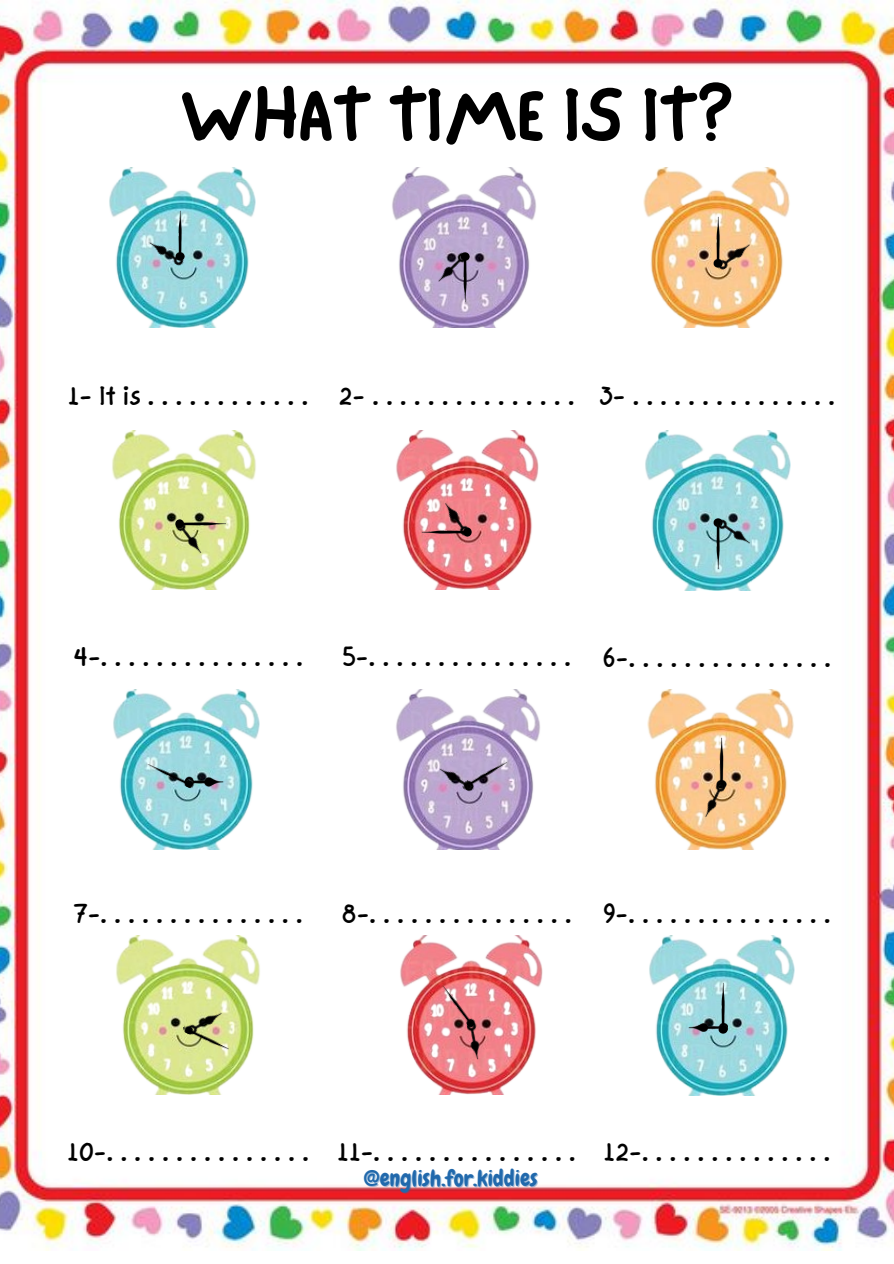
<style>
.page{position:relative;width:894px;height:1264px;background:#fff}
.page>*{position:absolute;margin:0;border:0;box-sizing:border-box;transform-origin:0 0}
.t1{font:75.9px "NF One Little Font Bold";color:#000}
.t2{font:27.75px "NF One Little Font Regular";color:#000}
.t3{font:22.35px "Chewy";color:#2169ac}
</style>
<div class="page">
<img style="left:0;top:0;width:893px;height:1250px">
<img style="left:107px;top:168px;width:148px;height:160px">
<img style="left:643px;top:168px;width:147px;height:160px">
<img style="left:390px;top:168px;width:150px;height:160px">
<img style="left:107px;top:431px;width:153px;height:158px">
<img style="left:390px;top:431px;width:150px;height:158px">
<img style="left:643px;top:431px;width:147px;height:159px">
<img style="left:112px;top:689px;width:147px;height:160px">
<img style="left:647px;top:689px;width:147px;height:160px">
<img style="left:394px;top:689px;width:150px;height:160px">
<img style="left:112px;top:935px;width:153px;height:159px">
<img style="left:394px;top:935px;width:150px;height:159px">
<img style="left:647px;top:935px;width:147px;height:160px">
<img style="left:146px;top:236px;width:41px;height:32px">
<img style="left:175px;top:210px;width:10px;height:51px">
<img style="left:432px;top:248px;width:38px;height:37px">
<img style="left:460px;top:252px;width:10px;height:50px">
<img style="left:713px;top:238px;width:39px;height:34px">
<img style="left:713px;top:216px;width:10px;height:51px">
<img style="left:171px;top:517px;width:34px;height:40px">
<img style="left:175px;top:518px;width:51px;height:10px">
<img style="left:440px;top:498px;width:33px;height:40px">
<img style="left:421px;top:527px;width:51px;height:10px">
<img style="left:713px;top:549px;width:10px;height:19px">
<img style="left:712px;top:516px;width:40px;height:33px">
<img style="left:716px;top:737px;width:10px;height:40px">
<img style="left:698px;top:777px;width:29px;height:42px">
<img style="left:460px;top:758px;width:49px;height:35px">
<img style="left:436px;top:762px;width:41px;height:31px">
<img style="left:196px;top:776px;width:28px;height:12px">
<img style="left:146px;top:758px;width:50px;height:31px">
<img style="left:183px;top:1006px;width:41px;height:15px">
<img style="left:181px;top:1021px;width:50px;height:31px">
<img style="left:464px;top:1018px;width:20px;height:42px">
<img style="left:440px;top:982px;width:38px;height:47px">
<img style="left:687px;top:1021px;width:31px;height:12px">
<img style="left:718px;top:982px;width:10px;height:51px">
<p class="t1" style="left:179px;top:70px;width:556px">WHAT TIME IS IT?</p>
<p class="t2" style="left:68px;top:379px;width:242px">1-Itis............</p>
<p class="t2" style="left:338px;top:379px;width:238px">2-...............</p>
<p class="t2" style="left:598px;top:379px;width:238px">3-...............</p>
<p class="t2" style="left:73px;top:639px;width:232px">4-...............</p>
<p class="t2" style="left:342px;top:639px;width:230px">5-...............</p>
<p class="t2" style="left:602px;top:641px;width:230px">6-...............</p>
<p class="t2" style="left:73px;top:897px;width:231px">7-...............</p>
<p class="t2" style="left:341px;top:897px;width:232px">8-...............</p>
<p class="t2" style="left:602px;top:897px;width:229px">9-...............</p>
<p class="t2" style="left:67px;top:1135px;width:243px">10-...............</p>
<p class="t2" style="left:337px;top:1135px;width:240px">11-...............</p>
<p class="t2" style="left:603px;top:1135px;width:228px">12-..............</p>
<p class="t3" style="left:364px;top:1163px;width:175px">@english.for.kiddies</p>
</div>
